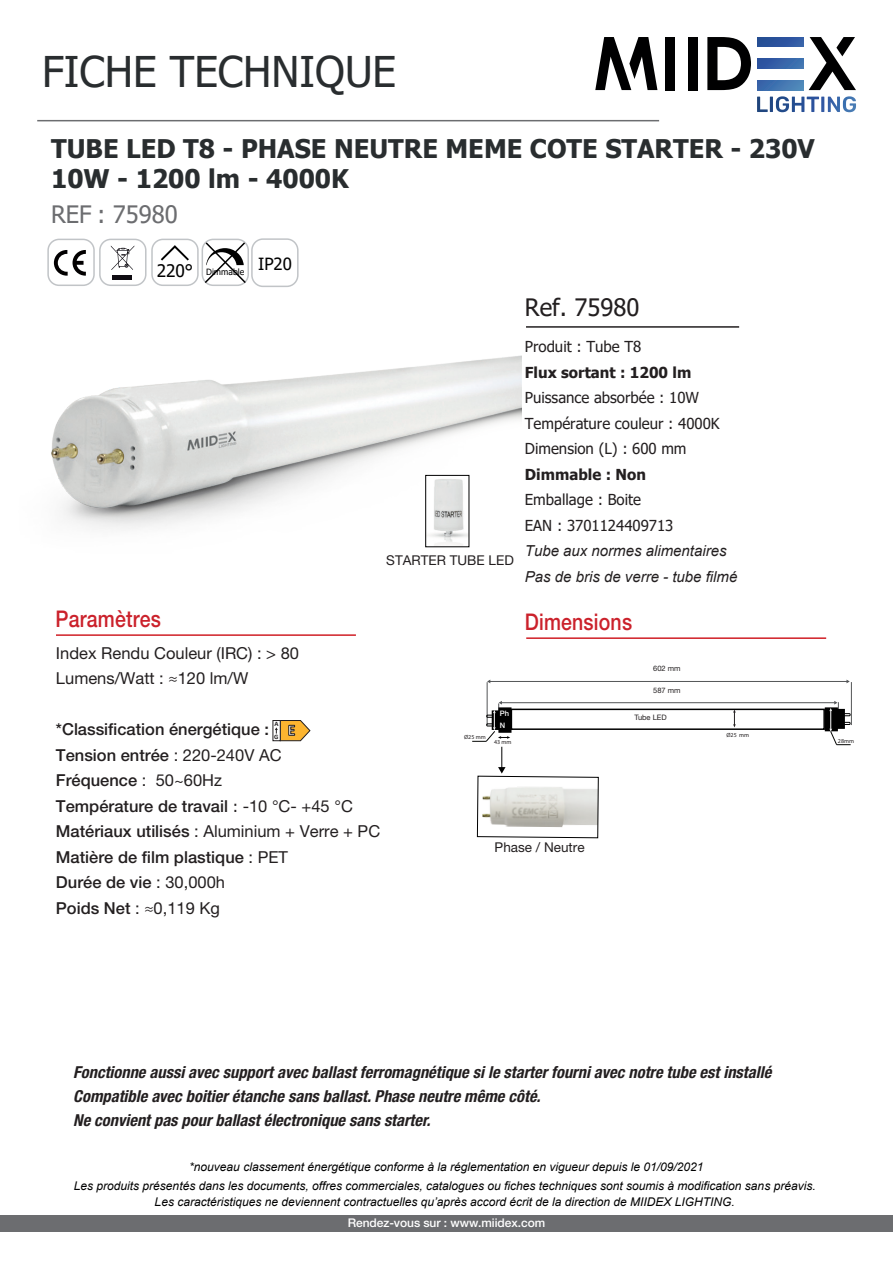
<style>
.page{position:relative;width:893px;height:1263px;background:#fff}
.page>*{position:absolute;margin:0;border:0;box-sizing:border-box;transform-origin:0 0}
.t1{font:42.3px "Tahoma";color:#292d2f}
.t2{font:700 25.65px/30.6px "Tahoma";color:#292d2f}
.t3{font:24px "Tahoma";color:#6c6d70}
.t4{font:24px "Tahoma";color:#231f20}
.t5{font:500 22.95px "Helvetica Neue LT Std";letter-spacing:.01em;color:#cb212b;scale:.85 1}
.t6{font:italic 700 condensed 16.5px/24px "Helvetica Neue LT Std";color:#231f20}
.t7{font:500 16.5px/25.5px "Helvetica Neue LT Std";color:#231f20}
.t8{font:16.5px/25.5px "Helvetica Neue LT Std";color:#231f20}
.t9{font:15.15px/25.5px "Tahoma";color:#231f20}
.t10{font:italic 15.15px/25.5px "Arial";color:#231f20}
.t11{font:700 15.15px "Tahoma";color:#231f20}
.t12{font:13.5px "Helvetica Neue LT Std";color:#231f20}
.t13{font:italic 12px "Arial";color:#000001}
.t14{font:500 12px "Helvetica Neue LT Std";letter-spacing:-.005em;color:#fff}
.t15{font:8.7px "Tahoma";color:#000}
.t16{font:7.5px "Helvetica Neue LT Std";color:#231f20}
.t17{font:500 7.5px/12px "Helvetica Neue LT Std";color:#fff}
.t18{font:700 6.75px/13.2px "Calibri";color:#231f20}
.t19{font:6px "Myriad Pro";color:#231f20}
.s1{font-size:17.25px}
.s2{font-size:16.65px}
.s3{font-weight:400}
.s4{font-family:"Tahoma";font-weight:400;font-size:15.15px}
.s5{font-weight:400;font-size:16.65px}
</style>
<div class="page">
<img style="left:51px;top:355px;width:470px;height:193px">
<div style="left:0;top:1215px;width:893px;height:16px;background:#6c6d70"></div>
<div style="left:47px;top:239px;width:48px;height:47px;border:1px solid #c1c4c7;border-radius:11px"></div>
<div style="left:99px;top:239px;width:48px;height:47px;border:1px solid #c1c4c7;border-radius:11px"></div>
<svg style="left:54px;top:250px;width:32px;height:26px"></svg>
<svg style="left:111px;top:246px;width:23px;height:24px"></svg>
<div style="left:113px;top:275px;width:19px;height:5px;background:#0f0c12"></div>
<div style="left:151px;top:239px;width:48px;height:47px;border:1px solid #c1c4c7;border-radius:11px"></div>
<svg style="left:161px;top:245px;width:28px;height:16px"></svg>
<div style="left:202px;top:239px;width:47px;height:47px;border:1px solid #c1c4c7;border-radius:11px"></div>
<svg style="left:203px;top:241px;width:44px;height:44px"></svg>
<div style="left:251px;top:238px;width:48px;height:49px;border:1px solid #c1c4c7;border-radius:11px"></div>
<img style="left:427px;top:477px;width:40px;height:68px">
<div style="left:425px;top:475px;width:44px;height:72px;border:1px solid #000"></div>
<hr style="left:487px;top:682px;width:1px;height:43px;background:#535557">
<hr style="left:501px;top:702px;width:334px;height:1px;background:#535557">
<hr style="left:490px;top:681px;width:357px;height:1px;background:#535557">
<svg style="left:733px;top:712px;width:3px;height:15px"></svg>
<div style="left:511px;top:709px;width:314px;height:21px;border:2px solid #000"></div>
<div style="left:825px;top:707px;width:13px;height:24px;background:#000"></div>
<svg style="left:829px;top:701px;width:22px;height:44px"></svg>
<svg style="left:472px;top:701px;width:127px;height:137px"></svg>
<hr style="left:526px;top:637px;width:300px;height:2px;background:#d01f26">
<hr style="left:851px;top:682px;width:1px;height:43px;background:#535557">
<hr style="left:56px;top:634px;width:300px;height:2px;background:#d01f26">
<svg style="left:273px;top:720px;width:2px;height:21px"></svg>
<svg style="left:275px;top:720px;width:35px;height:21px"></svg>
<hr style="left:37px;top:120px;width:622px;height:1px;background:#6c6d70">
<svg style="left:809px;top:37px;width:47px;height:53px"></svg>
<svg style="left:707px;top:37px;width:44px;height:53px"></svg>
<div style="left:688px;top:37px;width:10px;height:53px;background:#000001"></div>
<div style="left:665px;top:37px;width:10px;height:53px;background:#000001"></div>
<svg style="left:757px;top:96px;width:99px;height:16px"></svg>
<svg style="left:595px;top:37px;width:62px;height:53px"></svg>
<svg style="left:757px;top:37px;width:46px;height:9px"></svg>
<svg style="left:757px;top:59px;width:46px;height:9px"></svg>
<svg style="left:757px;top:81px;width:46px;height:9px"></svg>
<hr style="left:526px;top:326px;width:213px;height:2px;background:#231f20">
<h1 class="t1" style="left:42px;top:43px;width:356px">FICHE TECHNIQUE</h1>
<h2 class="t2" style="left:51px;top:134px;width:765px">TUBE LED T8 - PHASE NEUTRE MEME COTE STARTER - 230V<br>10W - 1200 lm - 4000K</h2>
<h3 class="t3" style="left:51px;top:198px;width:128px">REF : 75980</h3>
<p class="t15" style="left:157px;top:266px;width:137px"><span class="s1">220°</span> Dimmable <sup>IP20</sup></p>
<h3 class="t5" style="left:56px;top:605px;width:125px">Paramètres</h3>
<p class="t12" style="left:386px;top:552px;width:129px">STARTER TUBE LED</p>
<h3 class="t4" style="left:525px;top:291px;width:116px">Ref. 75980</h3>
<p class="t9" style="left:525px;top:335px;width:118px">Produit : Tube T8</p>
<p class="t11" style="left:525px;top:362px;width:168px">Flux sortant : 1200 lm</p>
<p class="t9" style="left:525px;top:386px;width:196px">Puissance absorbée : 10W<br>Température couleur : 4000K<br>Dimension (L) : 600 mm</p>
<p class="t11" style="left:525px;top:464px;width:123px">Dimmable : Non</p>
<p class="t9" style="left:525px;top:488px;width:150px">Emballage : Boite<br>EAN : 3701124409713</p>
<p class="t10" style="left:525px;top:539px;width:214px">Tube aux normes alimentaires<br>Pas de bris de verre - tube filmé</p>
<h3 class="t5" style="left:525px;top:608px;width:128px">Dimensions</h3>
<h3 class="t8" style="left:56px;top:640px;width:245px">Index Rendu Couleur (IRC) : &gt; 80<br>Lumens/Watt : <span class="s2">≈120</span> lm/W</h3>
<h3 class="t7" style="left:56px;top:717px;width:326px">*Classification énergétique :<br>Tension entrée <span class="s3">: 220-240V AC<br></span>Fréquence <span class="s3">: 50~60Hz<br></span>Température de travail <span class="s4">:</span> <span class="s3">-10 °C- +45 °C<br></span>Matériaux utilisés <span class="s3">: Aluminium + Verre + PC<br></span>Matière de film plastique <span class="s3">: PET<br></span>Durée de vie <span class="s3">: 30,000h<br></span>Poids Net <span class="s3">:</span> <span class="s5">≈</span><span class="s3">0,119 Kg</span></h3>
<p class="t18" style="left:274px;top:717px;width:6px">A<br>G</p>
<p class="t19" style="left:464px;top:733px;width:23px">Ø25 mm</p>
<p class="t16" style="left:653px;top:664px;width:29px">602 mm</p>
<p class="t16" style="left:653px;top:686px;width:29px">587 mm</p>
<p class="t17" style="left:500px;top:707px;width:11px">Ph<br>N</p>
<p class="t16" style="left:634px;top:713px;width:34px">Tube LED</p>
<p class="t19" style="left:494px;top:738px;width:19px">43 mm</p>
<p class="t12" style="left:495px;top:839px;width:92px">Phase / Neutre</p>
<p class="t19" style="left:726px;top:731px;width:24px">Ø25 mm</p>
<p class="t19" style="left:838px;top:737px;width:18px">28mm</p>
<p class="t6" style="left:73px;top:1060px;width:700px">Fonctionne aussi avec support avec ballast ferromagnétique si le starter fourni avec notre tube est installé<br>Compatible avec boitier étanche sans ballast. Phase neutre même côté.<br>Ne convient pas pour ballast électronique sans starter.</p>
<p class="t13" style="left:189px;top:1159px;width:516px">*nouveau classement énergétique conforme à la réglementation en vigueur depuis le 01/09/2021</p>
<p class="t13" style="left:74px;top:1178px;width:743px">Les produits présentés dans les documents, offres commerciales, catalogues ou fiches techniques sont soumis à modification sans préavis.</p>
<p class="t13" style="left:155px;top:1194px;width:582px">Les caractéristiques ne deviennent contractuelles qu’après accord écrit de la direction de MIIDEX LIGHTING.</p>
<p class="t14" style="left:348px;top:1216px;width:199px">Rendez-vous sur : www.miidex.com</p>
</div>
